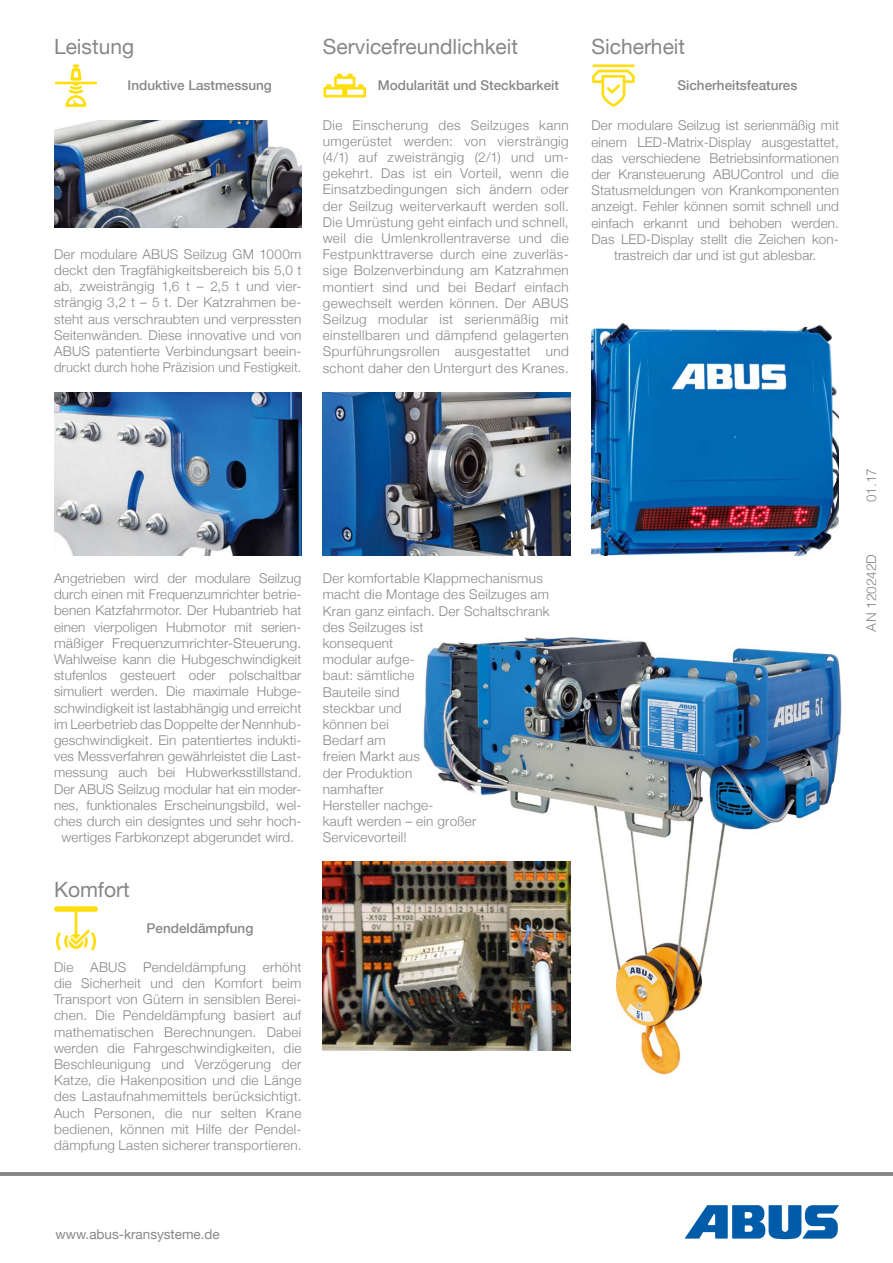
<style>
.page{position:relative;width:893px;height:1263px;background:#fff}
.page>*{position:absolute;margin:0;border:0;box-sizing:border-box;transform-origin:0 0}
.t1{font:21px "Helvetica Neue";color:#878787}
.t2{font:300 13.5px/16.2px "Helvetica Neue";letter-spacing:.01em;color:#878787;text-align:justify}
.t3{font:500 13.5px "Helvetica Neue";color:#878787}
.t4{font:13.5px "Helvetica Neue";color:#878787}
.t5{font:300 13.5px "Helvetica";color:#878787}
</style>
<div class="page">
<hr style="left:0;top:1172px;width:893px;height:4px;background:#898a8c">
<svg style="left:684px;top:1205px;width:155px;height:34px"></svg>
<hr style="left:56px;top:82px;width:40px;height:2px;background:#ffde10">
<svg style="left:64px;top:64px;width:24px;height:43px"></svg>
<img style="left:410px;top:637px;width:432px;height:439px">
<img style="left:323px;top:861px;width:247px;height:189px">
<svg style="left:323px;top:74px;width:43px;height:24px"></svg>
<hr style="left:592px;top:64px;width:43px;height:3px;background:#ffde10">
<svg style="left:592px;top:70px;width:43px;height:37px"></svg>
<img style="left:323px;top:393px;width:247px;height:162px">
<img style="left:54px;top:120px;width:247px;height:107px">
<img style="left:54px;top:393px;width:247px;height:162px">
<img style="left:591px;top:323px;width:248px;height:232px">
<svg style="left:54px;top:906px;width:44px;height:44px"></svg>
<h1 class="t1" style="left:54px;top:29px;width:82px">Leistung</h1>
<p class="t3" style="left:128px;top:75px;width:146px">Induktive Lastmessung</p>
<p class="t2" style="left:54px;top:245px;width:249px">Der modulare ABUS Seilzug GM 1000m deckt den Tragfähigkeitsbereich bis 5,0 t ab, zweisträngig 1,6 t – 2,5 t und vier&shy;strängig 3,2 t – 5 t. Der Katzrahmen be&shy;steht aus verschraubten und verpressten Seitenwänden. Diese innovative und von ABUS patentierte Verbindungsart beein&shy;druckt durch hohe Präzision und Festigkeit.</p>
<h1 class="t1" style="left:323px;top:29px;width:197px">Servicefreundlichkeit</h1>
<h1 class="t1" style="left:591px;top:29px;width:95px">Sicherheit</h1>
<p class="t3" style="left:378px;top:75px;width:183px">Modularität und Steckbarkeit</p>
<p class="t3" style="left:677px;top:75px;width:122px">Sicherheitsfeatures</p>
<p class="t2" style="left:323px;top:116px;width:248px">Die Einscherung des Seilzuges kann umgerüstet werden: von viersträngig (4/1) auf zweisträngig (2/1) und um&shy;gekehrt. Das ist ein Vorteil, wenn die Einsatzbedingungen sich ändern oder der Seilzug weiterverkauft werden soll.<br>Die Umrüstung geht einfach und schnell, weil die Umlenkrollentraverse und die Festpunkttraverse durch eine zuverläs&shy;sige Bolzenverbindung am Katzrahmen montiert sind und bei Bedarf einfach gewechselt werden können. Der ABUS Seilzug modular ist serienmäßig mit einstellbaren und dämpfend gelagerten Spurführungsrollen ausgestattet und schont daher den Untergurt des Kranes.</p>
<p class="t2" style="left:591px;top:117px;width:249px;text-align:center">Der modulare Seilzug ist serienmäßig mit einem LED-- Matrix--Display ausgestattet, das verschiedene Betriebsinformationen der Kransteuerung ABUControl und die Statusmeldungen von Krankomponenten anzeigt. Fehler können somit schnell und einfach erkannt und behoben werden.<br>Das LED-- Display stellt die Zeichen kon&shy;trastreich dar und ist gut ablesbar.</p>
<p class="t2" style="left:54px;top:569px;width:249px;text-align:center">Angetrieben wird der modulare Seilzug durch einen mit Frequenzumrichter betrie&shy;benen Katzfahrmotor. Der Hubantrieb hat einen vierpoligen Hubmotor mit serien&shy;mäßiger Frequenzumrichter-Steuerung.<br>Wahlweise kann die Hubgeschwindigkeit stufenlos gesteuert oder polschaltbar simuliert werden. Die maximale Hubge&shy;schwindigkeit ist lastabhängig und erreicht im Leerbetrieb das Doppelte der Nennhub&shy;geschwindigkeit. Ein patentiertes indukti&shy;ves Messverfahren gewährleistet die Last&shy;messung auch bei Hubwerksstillstand.<br>Der ABUS Seilzug modular hat ein moder&shy;nes, funktionales Erscheinungsbild, wel&shy;ches durch ein designtes und sehr hoch&shy;wertiges Farbkonzept abgerundet wird.</p>
<h1 class="t1" style="left:54px;top:871px;width:77px">Komfort</h1>
<p class="t3" style="left:147px;top:917px;width:108px">Pendeldämpfung</p>
<p class="t2" style="left:54px;top:958px;width:249px">Die ABUS Pendeldämpfung erhöht die Sicherheit und den Komfort beim Transport von Gütern in sensiblen Berei&shy;chen. Die Pendeldämpfung basiert auf mathematischen Berechnungen. Dabei werden die Fahrgeschwindigkeiten, die Beschleunigung und Verzögerung der Katze, die Hakenposition und die Länge des Lastaufnahmemittels berücksichtigt.<br>Auch Personen, die nur selten Krane bedienen, können mit Hilfe der Pendel&shy;dämpfung Lasten sicherer transportieren.</p>
<p class="t2" style="left:323px;top:569px;width:228px;text-align:left">Der komfortable Klappmechanismus macht die Montage des Seilzuges am<br>Kran ganz einfach. Der Schaltschrank des Seilzuges ist<br>konsequent<br>modular aufge-<br>baut: sämtliche<br>Bauteile sind<br>steckbar und<br>können bei<br>Bedarf am<br>freien Markt aus<br>der Produktion<br>namhafter<br>Hersteller nachge-<br>kauft werden – ein großer<br>Servicevorteil!</p>
<p class="t4" style="left:56px;top:1222px;width:166px">www.abus-kransysteme.de</p>
<p class="t5" style="left:860px;top:502px;width:35px;rotate:-90deg">01.17</p>
<p class="t5" style="left:860px;top:631px;width:79px;rotate:-90deg">AN 120242D</p>
</div>
